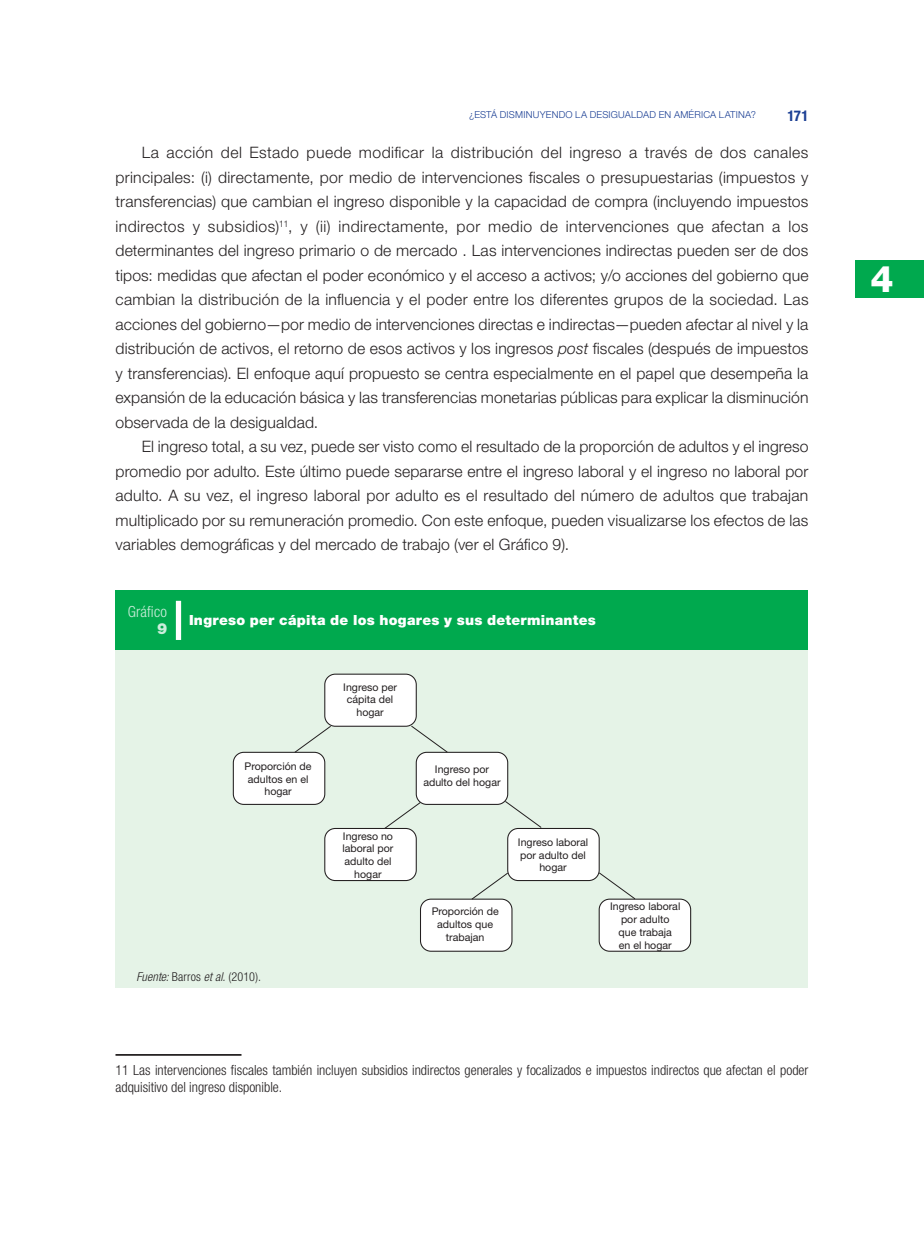
<style>
.page{position:relative;width:924px;height:1239px;background:#fff}
.page>*{position:absolute;margin:0;border:0;box-sizing:border-box;transform-origin:0 0}
.t1{font:800 36.75px "Helvetica Neue LT Std";color:#fff}
.t2{font:300 15.75px/24.5px "Helvetica Neue LT Std";letter-spacing:.01em;color:#231f20;text-align:justify}
.t3{font:300 condensed 15.4px "Helvetica Neue LT Std";letter-spacing:.01em;color:#fff}
.t4{font:900 15.4px "Helvetica Neue LT Std";color:#fff}
.t5{font:700 condensed 14.88px "Helvetica Neue LT Std";color:#1b3f94}
.t6{font:300 condensed 14px/16.8px "Helvetica Neue LT Std";color:#231f20}
.t7{font:900 14px "Helvetica Neue LT Std";letter-spacing:.02em;color:#fff}
.t8{font:300 condensed 12.25px "Helvetica Neue LT Std";letter-spacing:.015em;color:#231f20}
.t9{font:10.67px/12.8px "Helvetica Neue LT Std";color:#231f20;text-align:center}
.t10{font:300 9.62px "Helvetica Neue LT Std";letter-spacing:.02em;color:#1b3f94}
.s1{font-style:italic}
</style>
<div class="page">
<div style="left:856px;top:260px;width:68px;height:38px;background:#00a94e"></div>
<hr style="left:116px;top:1054px;width:126px;height:2px;background:#231f20">
<div style="left:116px;top:650px;width:692px;height:338px;background:#e5f3e7"></div>
<div style="left:116px;top:590px;width:692px;height:60px;background:#00a94e"></div>
<div style="left:176px;top:601px;width:5px;height:39px;background:#fff"></div>
<div style="left:325px;top:674px;width:91px;height:52px;background:#fff;border-radius:10px"></div>
<div style="left:324px;top:674px;width:93px;height:53px;border:1px solid #231f20;border-radius:10px"></div>
<div style="left:416px;top:752px;width:92px;height:52px;background:#fff;border-radius:10px"></div>
<div style="left:416px;top:752px;width:92px;height:53px;border:1px solid #231f20;border-radius:10px"></div>
<div style="left:233px;top:752px;width:92px;height:52px;background:#fff;border-radius:10px"></div>
<div style="left:233px;top:752px;width:92px;height:53px;border:1px solid #231f20;border-radius:10px"></div>
<div style="left:325px;top:828px;width:91px;height:53px;background:#fff;border-radius:10px"></div>
<div style="left:324px;top:828px;width:93px;height:53px;border:1px solid #231f20;border-radius:10px"></div>
<div style="left:508px;top:828px;width:91px;height:53px;background:#fff;border-radius:10px"></div>
<div style="left:507px;top:828px;width:93px;height:53px;border:1px solid #231f20;border-radius:10px"></div>
<div style="left:421px;top:899px;width:91px;height:52px;background:#fff;border-radius:10px"></div>
<div style="left:420px;top:899px;width:93px;height:53px;border:1px solid #231f20;border-radius:10px"></div>
<div style="left:599px;top:899px;width:92px;height:52px;background:#fff;border-radius:10px"></div>
<div style="left:599px;top:899px;width:92px;height:53px;border:1px solid #231f20;border-radius:10px"></div>
<svg style="left:294px;top:725px;width:38px;height:28px"></svg>
<svg style="left:410px;top:725px;width:38px;height:28px"></svg>
<svg style="left:384px;top:801px;width:38px;height:29px"></svg>
<svg style="left:504px;top:800px;width:38px;height:29px"></svg>
<svg style="left:471px;top:872px;width:38px;height:28px"></svg>
<svg style="left:598px;top:872px;width:38px;height:28px"></svg>
<p class="t10" style="left:469px;top:108px;width:288px">¿Está disminuyendo la desigualdad en América Latina?</p>
<p class="t5" style="left:787px;top:107px;width:23px">171</p>
<p class="t2" style="left:115px;top:140px;width:695px;text-indent:26px">La acción del Estado puede modificar la distribución del ingreso a través de dos canales principales: (i) directamente, por medio de intervenciones fiscales o presupuestarias (impuestos y transferencias) que cambian el ingreso disponible y la capacidad de compra (incluyendo impuestos indirectos y subsidios)<sup>11</sup>, y (ii) indirectamente, por medio de intervenciones que afectan a los determinantes del ingreso primario o de mercado . Las intervenciones indirectas pueden ser de dos tipos: medidas que afectan el poder económico y el acceso a activos; y/o acciones del gobierno que cambian la distribución de la influencia y el poder entre los diferentes grupos de la sociedad. Las acciones del gobierno—por medio de intervenciones directas e indirectas—pueden afectar al nivel y la distribución de activos, el retorno de esos activos y los ingresos <span class="s1">post</span> fiscales (después de impuestos y transferencias). El enfoque aquí propuesto se centra especialmente en el papel que desempeña la expansión de la educación básica y las transferencias monetarias públicas para explicar la disminución observada de la desigualdad.</p>
<p class="t2" style="left:115px;top:434px;width:695px;text-indent:26px">El ingreso total, a su vez, puede ser visto como el resultado de la proporción de adultos y el ingreso promedio por adulto. Este último puede separarse entre el ingreso laboral y el ingreso no laboral por adulto. A su vez, el ingreso laboral por adulto es el resultado del número de adultos que trabajan multiplicado por su remuneración promedio. Con este enfoque, pueden visualizarse los efectos de las variables demográficas y del mercado de trabajo (ver el Gráfico 9).</p>
<p class="t3" style="left:128px;top:603px;width:41px">Gráfico</p>
<p class="t4" style="left:157px;top:620px;width:12px">9</p>
<p class="t7" style="left:189px;top:612px;width:409px">Ingreso per cápita de los hogares y sus determinantes</p>
<p class="t9" style="left:343px;top:680px;width:55px">Ingreso per cápita del hogar</p>
<p class="t9" style="left:245px;top:760px;width:69px">Proporción de adultos en el hogar</p>
<p class="t9" style="left:423px;top:763px;width:79px">Ingreso por adulto del hogar</p>
<p class="t9" style="left:343px;top:829px;width:52px">Ingreso no laboral por adulto del hogar</p>
<p class="t9" style="left:518px;top:836px;width:72px">Ingreso laboral por adulto del hogar</p>
<p class="t9" style="left:432px;top:905px;width:69px">Proporción de adultos que trabajan</p>
<p class="t9" style="left:610px;top:900px;width:72px">Ingreso laboral por adulto<br>que trabaja<br>en el hogar</p>
<p class="t8" style="left:136px;top:969px;width:126px"><span class="s1">Fuente:</span> Barros <span class="s1">et al.</span> (2010).</p>
<p class="t6" style="left:116px;top:1062px;width:694px">11 Las intervenciones fiscales también incluyen subsidios indirectos generales y focalizados e impuestos indirectos que afectan el poder adquisitivo del ingreso disponible.</p>
<h1 class="t1" style="left:871px;top:257px;width:25px">4</h1>
</div>
